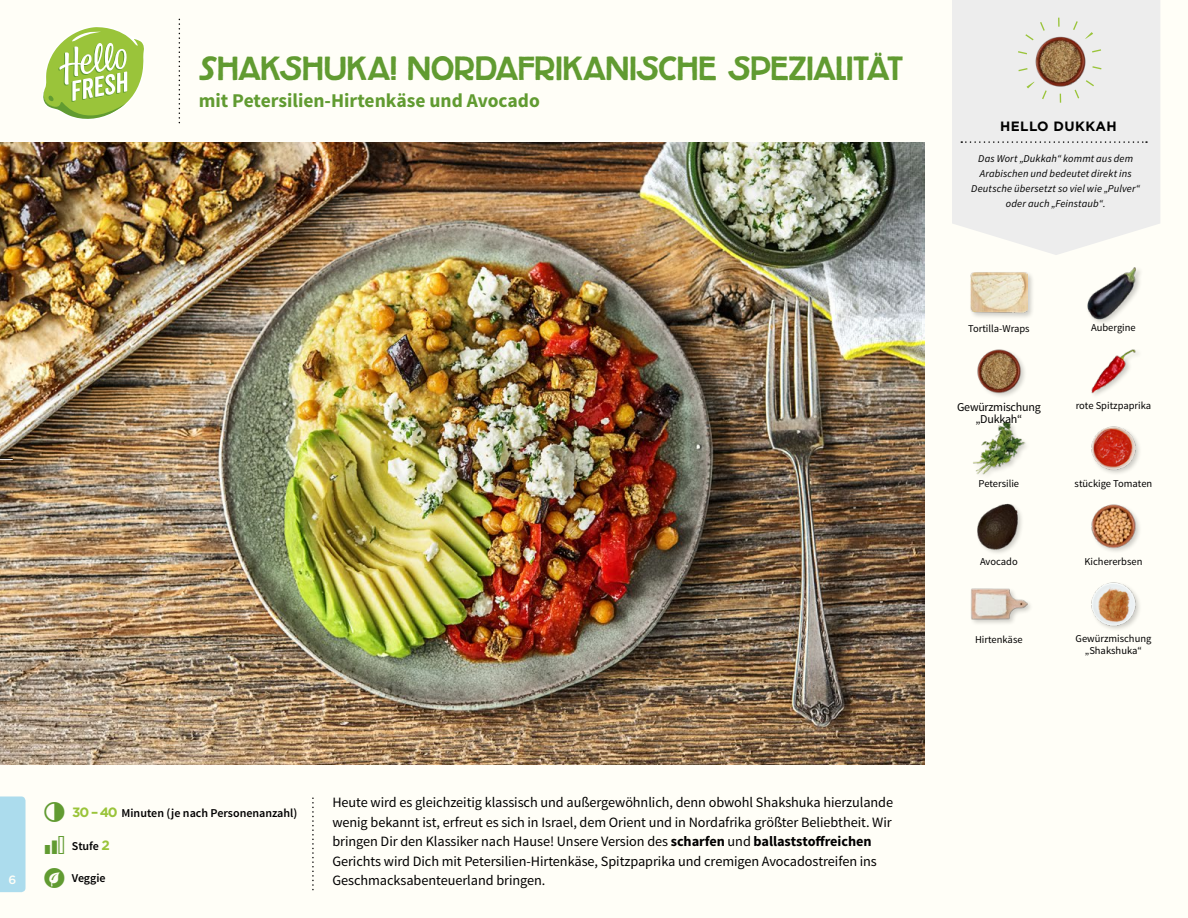
<style>
.page{position:relative;width:1188px;height:918px;background:#fffef7}
.page>*{position:absolute;margin:0;border:0;box-sizing:border-box;transform-origin:0 0}
.t1{font:33px "Chancellor";color:#619b31}
.t2{font:700 19.5px "Source Sans Pro";color:#619b31}
.t3{font:14.25px/19.5px "Source Sans Pro";letter-spacing:-.005em;color:#000}
.t4{font:700 13.5px "Gotham";letter-spacing:.03em;color:#000}
.t5{font:600 12px "Source Sans Pro";color:#000}
.t6{font:12px "Source Sans Pro";letter-spacing:-.02em;color:#000}
.t7{font:500 12px "Gotham";color:#fffef7}
.t8{font:10.5px/12px "Source Sans Pro";color:#000;text-align:center}
.t9{font:italic 10.5px/14.7px "Source Sans Pro";letter-spacing:.015em;color:#000;text-align:center}
.s1{font-family:"Gotham";font-weight:700;font-size:13.5px;color:#9ac43a}
.s2{font-weight:700}
</style>
<div class="page">
<svg style="left:43px;top:27px;width:101px;height:92px"></svg>
<div style="left:970px;top:587px;width:64px;height:39px;background:#000;opacity:.2"></div>
<img style="left:970px;top:587px;width:58px;height:39px">
<img style="left:1091px;top:582px;width:49px;height:48px">
<img style="left:1091px;top:504px;width:49px;height:48px">
<div style="left:976px;top:503px;width:49px;height:53px;background:#000;opacity:.2"></div>
<img style="left:976px;top:503px;width:47px;height:48px">
<img style="left:973px;top:421px;width:53px;height:54px">
<img style="left:1091px;top:426px;width:49px;height:48px">
<img style="left:1091px;top:349px;width:47px;height:46px">
<img style="left:977px;top:349px;width:48px;height:48px">
<div style="left:1086px;top:266px;width:57px;height:60px;background:#000;opacity:.2"></div>
<img style="left:1086px;top:266px;width:56px;height:55px">
<div style="left:969px;top:271px;width:65px;height:49px;background:#000;opacity:.2"></div>
<img style="left:970px;top:271px;width:58px;height:49px">
<div style="left:952px;top:0;width:208px;height:255px;background:#ededed"></div>
<svg style="left:961px;top:141px;width:186px;height:2px"></svg>
<img style="left:1028px;top:28px;width:66px;height:66px">
<div style="left:1017px;top:18px;width:85px;height:85px;border:9px dashed #9ac43a;border-radius:50%"></div>
<img style="left:0;top:142px;width:925px;height:623px">
<div style="left:0;top:796px;width:26px;height:96px;background:#acdced"></div>
<svg style="left:0;top:458px;width:13px;height:2px"></svg>
<h1 class="t1" style="left:199px;top:50px;width:706px">SHAKSHUKA! NORDAFRIKANISCHE SPEZIALITÄT</h1>
<h2 class="t2" style="left:199px;top:88px;width:343px">mit Petersilien-Hirtenkäse und Avocado</h2>
<p class="t4" style="left:1000px;top:117px;width:118px">HELLO DUKKAH</p>
<p class="t9" style="left:971px;top:152px;width:170px">Das Wort „Dukkah“ kommt aus dem<br>Arabischen und bedeutet direkt ins<br>Deutsche übersetzt so viel wie „Pulver“ oder auch „Feinstaub“.</p>
<p class="t8" style="left:968px;top:322px;width:63px">Tortilla-Wraps</p>
<p class="t8" style="left:1091px;top:322px;width:46px">Aubergine</p>
<p class="t6" style="left:957px;top:399px;width:85px">Gewürzmischung</p>
<p class="t8" style="left:1076px;top:400px;width:77px">rote Spitzpaprika</p>
<p class="t6" style="left:975px;top:411px;width:48px">„Dukkah“</p>
<p class="t8" style="left:979px;top:478px;width:42px">Petersilie</p>
<p class="t8" style="left:1075px;top:478px;width:79px">stückige Tomaten</p>
<p class="t8" style="left:980px;top:556px;width:39px">Avocado</p>
<p class="t8" style="left:1085px;top:555px;width:59px">Kichererbsen</p>
<p class="t8" style="left:975px;top:633px;width:49px">Hirtenkäse</p>
<p class="t8" style="left:1076px;top:633px;width:77px">Gewürzmischung „Shakshuka“</p>
<p class="t5" style="left:72px;top:805px;width:227px"><span class="s1">30 –40</span> Minuten (je nach Personenanzahl)</p>
<p class="t5" style="left:72px;top:838px;width:40px">Stufe <span class="s1">2</span></p>
<p class="t7" style="left:9px;top:872px;width:6px">1</p>
<p class="t5" style="left:72px;top:870px;width:35px">Veggie</p>
<p class="t7" style="left:9px;top:872px;width:9px">6</p>
<p class="t3" style="left:332px;top:793px;width:562px">Heute wird es gleichzeitig klassisch und außergewöhnlich, denn obwohl Shakshuka hierzulande wenig bekannt ist, erfreut es sich in Israel, dem Orient und in Nordafrika größter Beliebtheit. Wir bringen Dir den Klassiker nach Hause! Unsere Version des <span class="s2">scharfen</span> und <span class="s2">ballaststoffreichen </span>Gerichts wird Dich mit Petersilien-Hirtenkäse, Spitzpaprika und cremigen Avocadostreifen ins Geschmacksabenteuerland bringen.</p>
</div>
